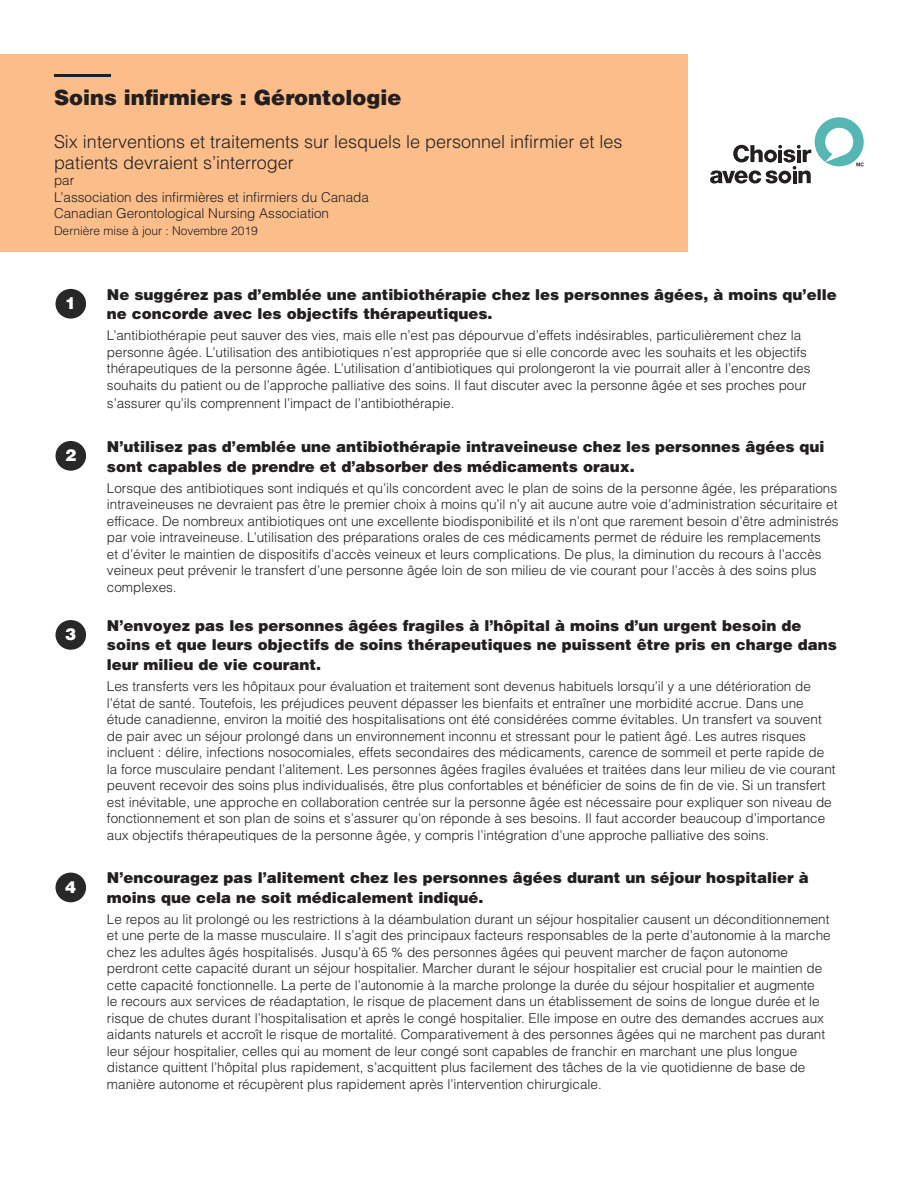
<style>
.page{position:relative;width:918px;height:1188px;background:#fff}
.page>*{position:absolute;margin:0;border:0;box-sizing:border-box;transform-origin:0 0}
.t1{font:900 21px "Helvetica LT Std";color:#231f20}
.t2{font:300 18px/21px "Helvetica LT Std";color:#231f20}
.t3{font:900 16.5px "Helvetica LT Std";color:#fff}
.t4{font:900 15px/19.8px "Helvetica LT Std";color:#231f20}
.Rationale_desc_blue{font:300 13.5px/16.5px "Helvetica LT Std";color:#231f20}
.t5{font:300 12px "Helvetica LT Std";color:#231f20}
</style>
<div class="page">
<svg style="left:710px;top:117px;width:154px;height:67px"></svg>
<div style="left:0;top:54px;width:688px;height:198px;background:#fbbe8b"></div>
<hr style="left:54px;top:74px;width:57px;height:3px;background:#231f20">
<div style="left:56px;top:289px;width:30px;height:30px;background:#282828;border-radius:50%"></div>
<div style="left:56px;top:441px;width:30px;height:30px;background:#282828;border-radius:50%"></div>
<div style="left:56px;top:620px;width:30px;height:30px;background:#282828;border-radius:50%"></div>
<div style="left:56px;top:873px;width:30px;height:29px;background:#282828;border-radius:50%"></div>
<p class="t1" style="left:54px;top:84px;width:349px">Soins infirmiers : Gérontologie</p>
<p class="t2" style="left:54px;top:131px;width:570px">Six interventions et traitements sur lesquels le personnel infirmier et les patients devraient s’interroger</p>
<p class="Rationale_desc_blue" style="left:54px;top:172px;width:22px">par</p>
<p class="Rationale_desc_blue" style="left:54px;top:189px;width:317px">L’association des infirmières et infirmiers du Canada</p>
<p class="Rationale_desc_blue" style="left:54px;top:205px;width:277px">Canadian Gerontological Nursing Association</p>
<p class="t5" style="left:54px;top:223px;width:205px">Dernière mise à jour : Novembre 2019</p>
<p class="t3" style="left:65px;top:292px;width:13px">1</p>
<p class="t4" style="left:107px;top:284px;width:731px">Ne suggérez pas d’emblée une antibiothérapie chez les personnes âgées, à moins qu’elle ne concorde avec les objectifs thérapeutiques.</p>
<p class="Rationale_desc_blue" style="left:107px;top:327px;width:705px">L’antibiothérapie peut sauver des vies, mais elle n’est pas dépourvue d’effets indésirables, particulièrement chez la personne âgée. L’utilisation des antibiotiques n’est appropriée que si elle concorde avec les souhaits et les objectifs thérapeutiques de la personne âgée. L’utilisation d’antibiotiques qui prolongeront la vie pourrait aller à l’encontre des souhaits du patient ou de l’approche palliative des soins. Il faut discuter avec la personne âgée et ses proches pour</p>
<p class="Rationale_desc_blue" style="left:107px;top:395px;width:349px">s’assurer qu’ils comprennent l’impact de l’antibiothérapie.</p>
<p class="t3" style="left:65px;top:444px;width:13px">2</p>
<p class="t4" style="left:107px;top:436px;width:719px">N’utilisez pas d’emblée une antibiothérapie intraveineuse chez les personnes âgées qui sont capables de prendre et d’absorber des médicaments oraux.</p>
<p class="Rationale_desc_blue" style="left:107px;top:479px;width:733px">Lorsque des antibiotiques sont indiqués et qu’ils concordent avec le plan de soins de la personne âgée, les préparations intraveineuses ne devraient pas être le premier choix à moins qu’il n’y ait aucune autre voie d’administration sécuritaire et efficace. De nombreux antibiotiques ont une excellente biodisponibilité et ils n’ont que rarement besoin d’être administrés par voie intraveineuse. L’utilisation des préparations orales de ces médicaments permet de réduire les remplacements<br>et d’éviter le maintien de dispositifs d’accès veineux et leurs complications. De plus, la diminution du recours à l’accès veineux peut prévenir le transfert d’une personne âgée loin de son milieu de vie courant pour l’accès à des soins plus complexes.</p>
<p class="t3" style="left:65px;top:623px;width:13px">3</p>
<p class="t4" style="left:107px;top:615px;width:732px">N’envoyez pas les personnes âgées fragiles à l’hôpital à moins d’un urgent besoin de soins et que leurs objectifs de soins thérapeutiques ne puissent être pris en charge dans leur milieu de vie courant.</p>
<p class="Rationale_desc_blue" style="left:107px;top:678px;width:730px">Les transferts vers les hôpitaux pour évaluation et traitement sont devenus habituels lorsqu’il y a une détérioration de l’état de santé. Toutefois, les préjudices peuvent dépasser les bienfaits et entraîner une morbidité accrue. Dans une étude canadienne, environ la moitié des hospitalisations ont été considérées comme évitables. Un transfert va souvent de pair avec un séjour prolongé dans un environnement inconnu et stressant pour le patient âgé. Les autres risques incluent : délire, infections nosocomiales, effets secondaires des médicaments, carence de sommeil et perte rapide de la force musculaire pendant l’alitement. Les personnes âgées fragiles évaluées et traitées dans leur milieu de vie courant peuvent recevoir des soins plus individualisés, être plus confortables et bénéficier de soins de fin de vie. Si un transfert est inévitable, une approche en collaboration centrée sur la personne âgée est nécessaire pour expliquer son niveau de fonctionnement et son plan de soins et s’assurer qu’on réponde à ses besoins. Il faut accorder beaucoup d’importance aux objectifs thérapeutiques de la personne âgée, y compris l’intégration d’une approche palliative des soins.</p>
<p class="t3" style="left:65px;top:876px;width:13px">4</p>
<p class="t4" style="left:107px;top:868px;width:703px">N’encouragez pas l’alitement chez les personnes âgées durant un séjour hospitalier à moins que cela ne soit médicalement indiqué.</p>
<p class="Rationale_desc_blue" style="left:107px;top:911px;width:725px">Le repos au lit prolongé ou les restrictions à la déambulation durant un séjour hospitalier causent un déconditionnement et une perte de la masse musculaire. Il s’agit des principaux facteurs responsables de la perte d’autonomie à la marche chez les adultes âgés hospitalisés. Jusqu’à 65 % des personnes âgées qui peuvent marcher de façon autonome perdront cette capacité durant un séjour hospitalier. Marcher durant le séjour hospitalier est crucial pour le maintien de cette capacité fonctionnelle. La perte de l’autonomie à la marche prolonge la durée du séjour hospitalier et augmente<br>le recours aux services de réadaptation, le risque de placement dans un établissement de soins de longue durée et le risque de chutes durant l’hospitalisation et après le congé hospitalier. Elle impose en outre des demandes accrues aux aidants naturels et accroît le risque de mortalité. Comparativement à des personnes âgées qui ne marchent pas durant leur séjour hospitalier, celles qui au moment de leur congé sont capables de franchir en marchant une plus longue distance quittent l’hôpital plus rapidement, s’acquittent plus facilement des tâches de la vie quotidienne de base de manière autonome et récupèrent plus rapidement après l’intervention chirurgicale.</p>
</div>
